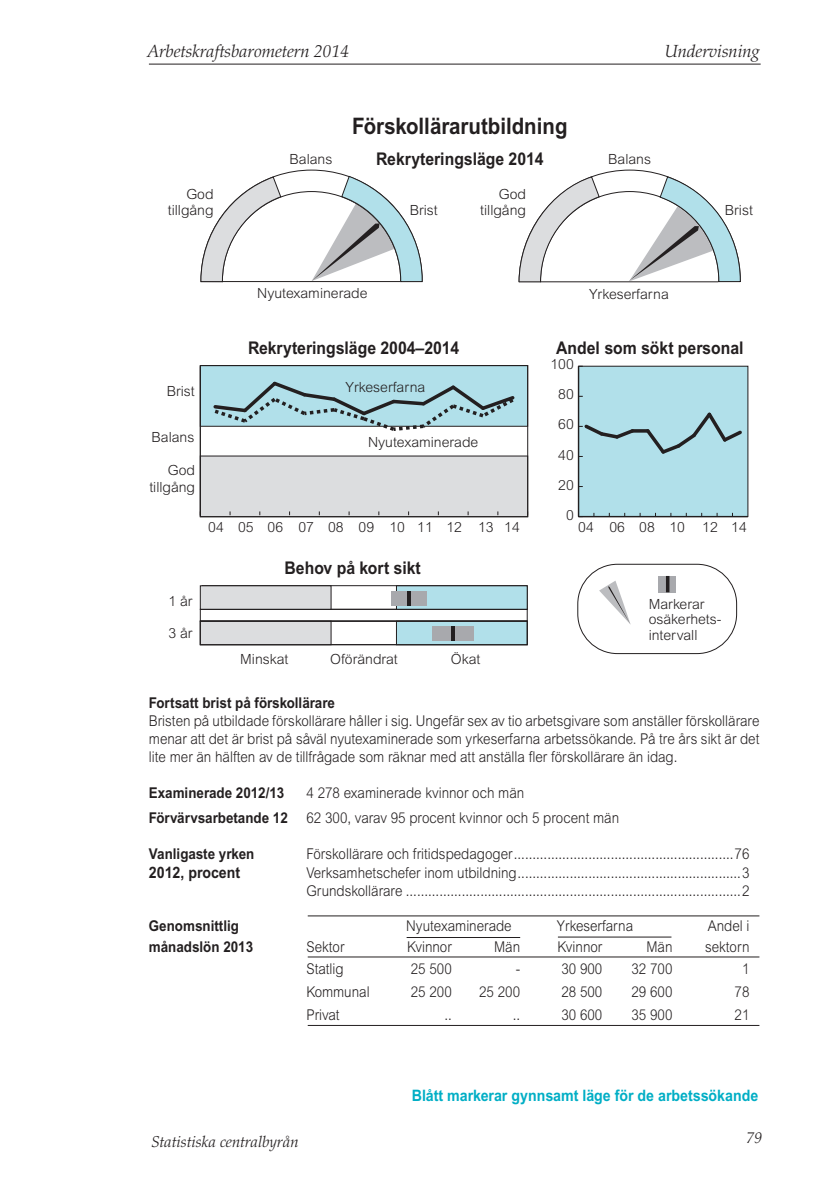
<style>
.page{position:relative;width:819px;height:1201px;background:#fff}
.page>*{position:absolute;margin:0;border:0;box-sizing:border-box;transform-origin:0 0}
.t1{font:700 22.75px "Arial";color:#231f20;scale:.9 1}
.t2{font:700 17.5px "Arial";color:#231f20;scale:.9 1}
.t3{font:italic 300 17.5px "Palatino";color:#231f20}
.Lönetab_rubrik{font:700 15.75px "Arial";color:#00aec5;scale:.9 1}
.t4{font:italic 300 15.75px "Palatino";color:#231f20}
.behovsbrödtext{font:700 15.75px "Arial";color:#231f20;scale:.9 1}
.behovsbrödtext-2{font:300 14.88px/17.8px "Arial";color:#231f20;text-align:justify;scale:.9 1}
.behovstext{font:700 14.88px "Arial";color:#231f20;scale:.9 1}
.behovsbrödtext-3{font:700 14.88px "Arial";color:#231f20;scale:.9 1}
.t5{font:300 14px/16.8px "Arial";color:#231f20;text-align:right}
</style>
<div class="page">
<hr style="left:149px;top:64px;width:611px;height:1px;background:#231f20">
<hr style="left:308px;top:915px;width:451px;height:1px;background:#231f20">
<hr style="left:308px;top:956px;width:451px;height:1px;background:#231f20">
<hr style="left:308px;top:1025px;width:451px;height:1px;background:#231f20">
<hr style="left:406px;top:937px;width:114px;height:1px;background:#231f20">
<hr style="left:558px;top:936px;width:113px;height:1px;background:#231f20">
<div style="left:578px;top:366px;width:169px;height:150px;background:#b1e0ea"></div>
<div style="left:578px;top:366px;width:170px;height:151px;border:1px solid #231f20"></div>
<div style="left:200px;top:621px;width:131px;height:23px;background:#dcdddf"></div>
<div style="left:396px;top:621px;width:131px;height:23px;background:#b1e0ea"></div>
<div style="left:577px;top:564px;width:160px;height:90px;border:1px solid #231f20;border-radius:40px"></div>
<div style="left:202px;top:585px;width:325px;height:24px;border:1px solid #231f20"></div>
<div style="left:200px;top:586px;width:131px;height:23px;background:#dcdddf"></div>
<div style="left:200px;top:585px;width:131px;height:24px;border:1px solid #231f20"></div>
<div style="left:396px;top:586px;width:131px;height:23px;background:#b1e0ea"></div>
<div style="left:396px;top:585px;width:131px;height:24px;border:1px solid #231f20"></div>
<div style="left:200px;top:365px;width:327px;height:61px;background:#b1e0ea"></div>
<div style="left:200px;top:456px;width:327px;height:61px;background:#dcdddf"></div>
<div style="left:200px;top:621px;width:327px;height:24px;border:1px solid #231f20"></div>
<div style="left:200px;top:609px;width:327px;height:12px;border:1px solid #231f20"></div>
<svg style="left:211px;top:381px;width:306px;height:50px"></svg>
<div style="left:658px;top:575px;width:17px;height:17px;background:#a8a9ad"></div>
<hr style="left:666px;top:576px;width:3px;height:16px;background:#231f20">
<svg style="left:599px;top:581px;width:32px;height:44px"></svg>
<div style="left:200px;top:365px;width:328px;height:152px;border:1px solid #231f20"></div>
<hr style="left:578px;top:516px;width:169px;height:1px;background:#231f20">
<hr style="left:577px;top:366px;width:2px;height:150px;background:#231f20">
<svg style="left:579px;top:422px;width:58px;height:19px"></svg>
<hr style="left:632px;top:429px;width:15px;height:3px;background:#231f20">
<svg style="left:643px;top:412px;width:99px;height:42px"></svg>
<svg style="left:200px;top:169px;width:223px;height:113px"></svg>
<svg style="left:518px;top:170px;width:223px;height:113px"></svg>
<div style="left:391px;top:591px;width:36px;height:14px;background:#a8a9ad"></div>
<div style="left:432px;top:626px;width:42px;height:14px;background:#a8a9ad"></div>
<hr style="left:408px;top:591px;width:3px;height:14px;background:#231f20">
<hr style="left:451px;top:626px;width:4px;height:14px;background:#231f20">
<p class="t3" style="left:147px;top:41px;width:203px">Arbetskraftsbarometern 2014</p>
<p class="t3" style="left:664px;top:41px;width:96px">Undervisning</p>
<p class="t5" style="left:168px;top:185px;width:47px">God tillgång</p>
<p class="t5" style="left:167px;top:382px;width:29px">Brist</p>
<p class="t5" style="left:151px;top:428px;width:44px">Balans</p>
<p class="t5" style="left:149px;top:462px;width:47px">God tillgång</p>
<p class="t5" style="left:289px;top:150px;width:44px">Balans</p>
<p class="t1" style="left:352px;top:113px;width:241px">Förskollärarutbildning</p>
<p class="t2" style="left:376px;top:149px;width:188px">Rekryteringsläge 2014</p>
<p class="t5" style="left:409px;top:202px;width:29px">Brist</p>
<p class="t5" style="left:480px;top:185px;width:47px">God tillgång</p>
<p class="t5" style="left:608px;top:150px;width:44px">Balans</p>
<p class="t5" style="left:257px;top:284px;width:112px">Nyutexaminerade</p>
<p class="t5" style="left:589px;top:285px;width:81px">Yrkeserfarna</p>
<p class="t5" style="left:724px;top:202px;width:29px">Brist</p>
<p class="t2" style="left:248px;top:338px;width:236px">Rekryteringsläge 2004–2014</p>
<p class="t2" style="left:556px;top:338px;width:209px">Andel som sökt personal</p>
<p class="t5" style="left:550px;top:356px;width:25px">100</p>
<p class="t5" style="left:345px;top:378px;width:81px">Yrkeserfarna</p>
<p class="t5" style="left:368px;top:434px;width:112px">Nyutexaminerade</p>
<p class="t5" style="left:558px;top:386px;width:17px">80</p>
<p class="t5" style="left:558px;top:416px;width:17px">60</p>
<p class="t5" style="left:558px;top:446px;width:17px">40</p>
<p class="t5" style="left:558px;top:476px;width:17px">20</p>
<p class="t5" style="left:566px;top:506px;width:9px">0</p>
<p class="t5" style="left:208px;top:519px;width:313px">04 05 06 07 08 09 10 11 12 13 14</p>
<p class="t5" style="left:578px;top:518px;width:170px">04 06 08 10 12 14</p>
<p class="t5" style="left:168px;top:592px;width:26px">1 år</p>
<p class="t5" style="left:168px;top:624px;width:26px">3 år</p>
<p class="t2" style="left:284px;top:557px;width:153px">Behov på kort sikt</p>
<p class="t5" style="left:240px;top:651px;width:50px">Minskat</p>
<p class="t5" style="left:330px;top:651px;width:69px">Oförändrat</p>
<p class="t5" style="left:451px;top:651px;width:31px">Ökat</p>
<p class="t5" style="left:648px;top:596px;width:74px;line-height:15.8px;text-align:left">Markerar osäkerhets&shy;intervall</p>
<p class="behovstext" style="left:149px;top:694px;width:208px">Fortsatt brist på förskollärare</p>
<p class="behovsbrödtext-2" style="left:149px;top:712px;width:680px">Bristen på utbildade förskollärare håller i sig. Ungefär sex av tio arbetsgivare som anställer förskollärare menar att det är brist på såväl nyutexaminerade som yrkeserfarna arbetssökande. På tre års sikt är det lite mer än hälften av de tillfrågade som räknar med att anställa fler förskollärare än idag.</p>
<p class="behovstext" style="left:149px;top:783px;width:152px">Examinerade 2012/13</p>
<p class="behovsbrödtext-2" style="left:306px;top:783px;width:243px">4 278 examinerade kvinnor och män</p>
<p class="behovstext" style="left:149px;top:809px;width:156px">Förvärvsarbetande 12</p>
<p class="behovsbrödtext-2" style="left:306px;top:808px;width:349px">62 300, varav 95 procent kvinnor och 5 procent män</p>
<p class="behovsbrödtext-3" style="left:149px;top:844px;width:119px">Vanligaste yrken</p>
<p class="behovsbrödtext-2" style="left:306px;top:844px;width:493px">Förskollärare och fritidspedagoger...........................................................76</p>
<p class="behovsbrödtext" style="left:149px;top:862px;width:103px">2012, procent</p>
<p class="behovsbrödtext-2" style="left:306px;top:863px;width:493px">Verksamhetschefer inom utbildning............................................................3</p>
<p class="behovsbrödtext-2" style="left:306px;top:881px;width:493px">Grundskollärare ..........................................................................................2</p>
<p class="behovsbrödtext-3" style="left:149px;top:917px;width:102px">Genomsnittlig</p>
<p class="behovsbrödtext-2" style="left:406px;top:917px;width:119px">Nyutexaminerade</p>
<p class="behovsbrödtext-2" style="left:557px;top:917px;width:86px">Yrkeserfarna</p>
<p class="behovsbrödtext-2" style="left:707px;top:917px;width:48px">Andel i</p>
<p class="behovsbrödtext-3" style="left:149px;top:937px;width:117px">månadslön 2013</p>
<p class="behovsbrödtext-2" style="left:306px;top:937px;width:44px">Sektor</p>
<p class="behovsbrödtext-2" style="left:407px;top:937px;width:51px">Kvinnor</p>
<p class="behovsbrödtext-2" style="left:494px;top:937px;width:30px">Män</p>
<p class="behovsbrödtext-2" style="left:557px;top:937px;width:51px">Kvinnor</p>
<p class="behovsbrödtext-2" style="left:646px;top:937px;width:30px">Män</p>
<p class="behovsbrödtext-2" style="left:705px;top:937px;width:51px">sektorn</p>
<p class="behovsbrödtext-2" style="left:306px;top:960px;width:43px">Statlig</p>
<p class="behovsbrödtext-2" style="left:411px;top:960px;width:47px">25 500</p>
<p class="behovsbrödtext-2" style="left:515px;top:960px;width:6px">-</p>
<p class="behovsbrödtext-2" style="left:561px;top:960px;width:47px">30 900</p>
<p class="behovsbrödtext-2" style="left:631px;top:960px;width:47px">32 700</p>
<p class="behovsbrödtext-2" style="left:742px;top:960px;width:10px">1</p>
<p class="behovsbrödtext-2" style="left:306px;top:983px;width:72px">Kommunal</p>
<p class="behovsbrödtext-2" style="left:411px;top:983px;width:47px">25 200</p>
<p class="behovsbrödtext-2" style="left:479px;top:983px;width:47px">25 200</p>
<p class="behovsbrödtext-2" style="left:561px;top:983px;width:47px">28 500</p>
<p class="behovsbrödtext-2" style="left:631px;top:983px;width:47px">29 600</p>
<p class="behovsbrödtext-2" style="left:734px;top:983px;width:18px">78</p>
<p class="behovsbrödtext-2" style="left:306px;top:1005px;width:38px">Privat</p>
<p class="behovsbrödtext-2" style="left:444px;top:1005px;width:10px">..</p>
<p class="behovsbrödtext-2" style="left:512px;top:1005px;width:10px">..</p>
<p class="behovsbrödtext-2" style="left:561px;top:1005px;width:47px">30 600</p>
<p class="behovsbrödtext-2" style="left:631px;top:1005px;width:47px">35 900</p>
<p class="behovsbrödtext-2" style="left:734px;top:1005px;width:18px">21</p>
<p class="Lönetab_rubrik" style="left:412px;top:1086px;width:386px">Blått markerar gynnsamt läge för de arbetssökande</p>
<p class="t4" style="left:151px;top:1132px;width:149px">Statistiska centralbyrån</p>
<p class="t4" style="left:746px;top:1128px;width:17px">79</p>
</div>
